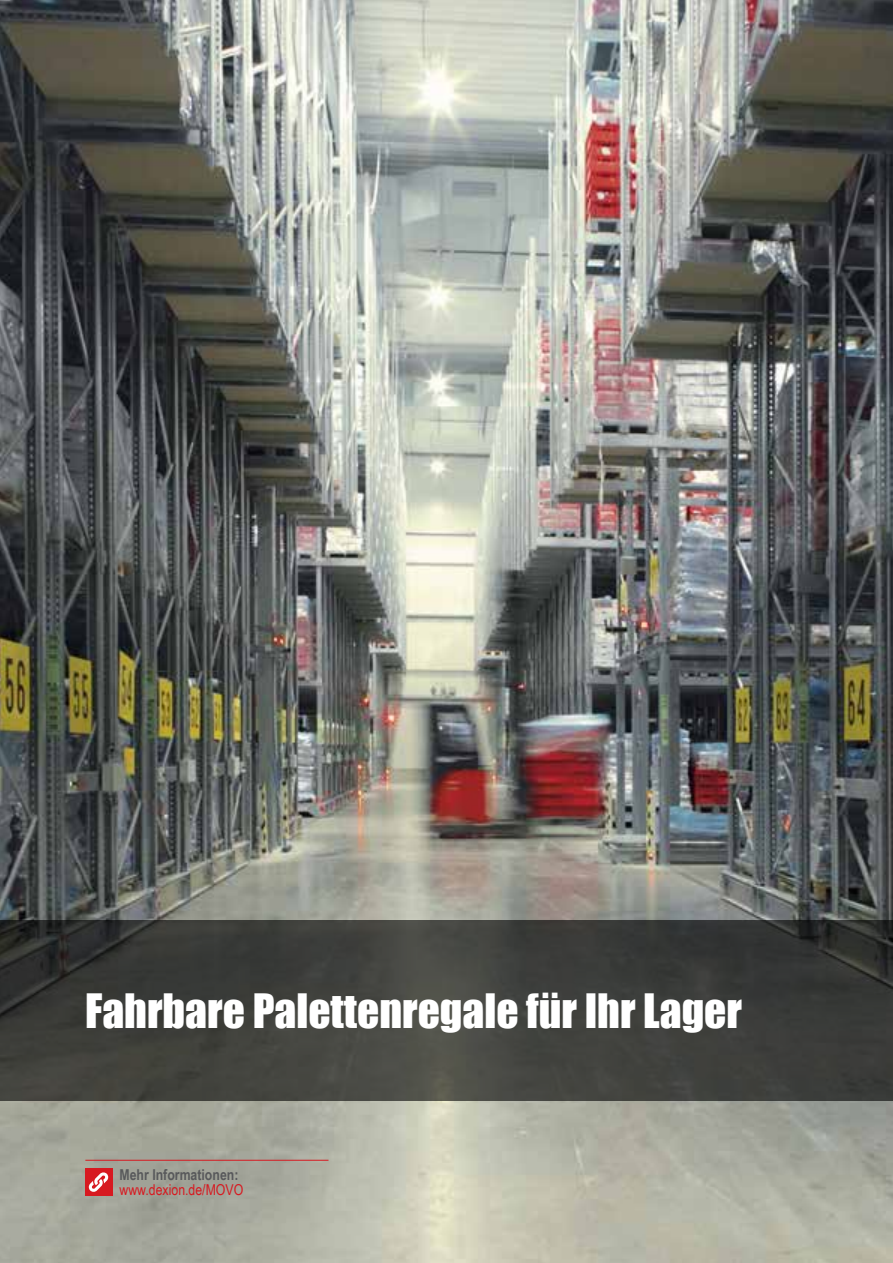
<style>
.page{position:relative;width:893px;height:1263px;background:#fff}
.page>*{position:absolute;margin:0;border:0;box-sizing:border-box;transform-origin:0 0}
.t1{font:43.5px "Impact";color:#fff}
.t2{font:700 15px "Arial Narrow";color:#58595b}
.t3{font:15px "Arial Narrow";color:#d71920}
</style>
<div class="page">
<img style="left:0;top:0;width:893px;height:1263px">
<svg style="left:0;top:920px;width:893px;height:181px;background:#3e3f3b"></svg>
<div style="left:85px;top:1168px;width:27px;height:28px;background:#d71920"></div>
<svg style="left:88px;top:1172px;width:21px;height:20px"></svg>
<hr style="left:85px;top:1160px;width:243px;height:1px;background:#d71920">
<p class="t1" style="left:85px;top:977px;width:659px">Fahrbare Palettenregale für Ihr Lager</p>
<p class="t2" style="left:120px;top:1163px;width:120px">Mehr Informationen:</p>
<p class="t3" style="left:120px;top:1178px;width:125px">www.dexion.de/MOVO</p>
</div>
